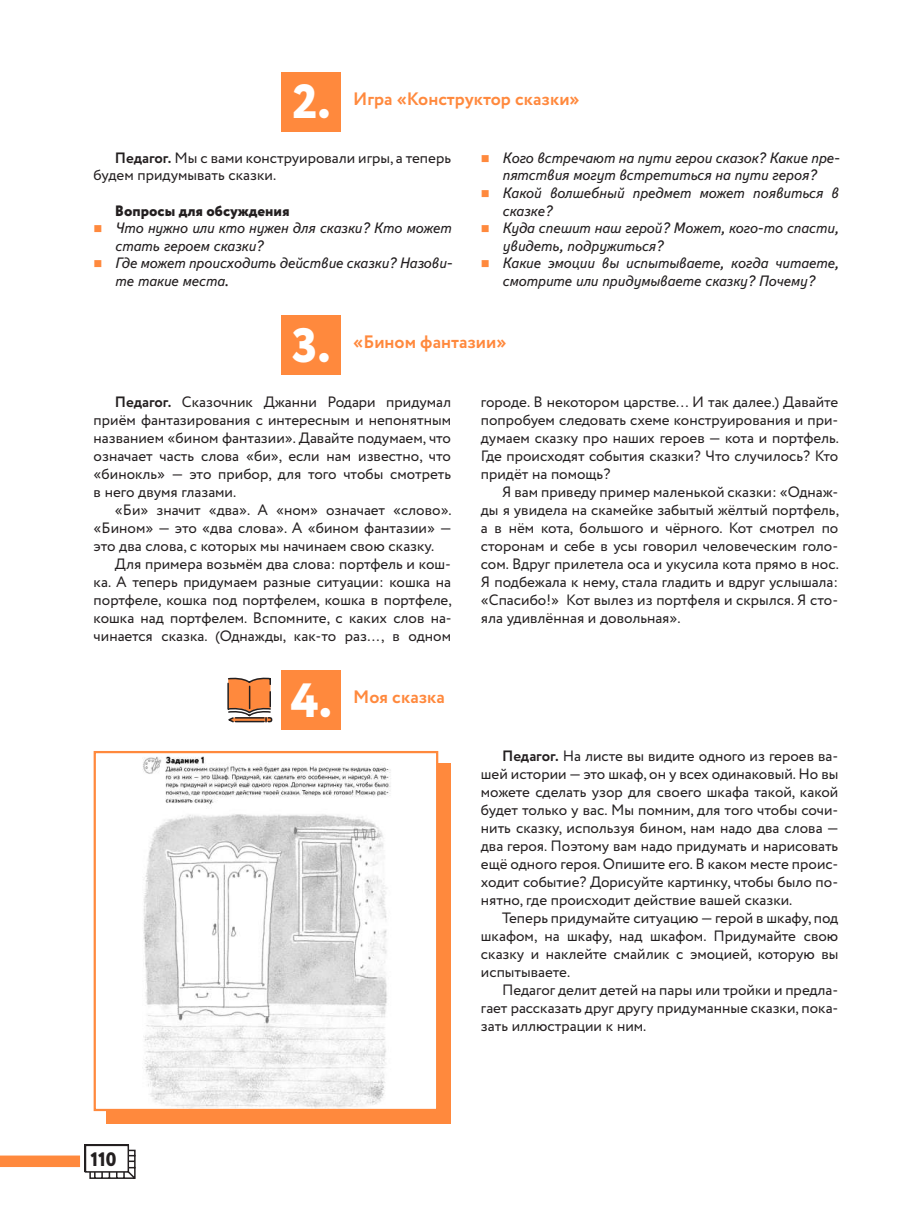
<style>
.page{position:relative;width:915px;height:1212px;background:#fff}
.page>*{position:absolute;margin:0;border:0;box-sizing:border-box;transform-origin:0 0}
.t1{font:800 48px "Circe";color:#fff}
.t2{font:800 19.5px "Circe";color:#231f20}
.t3{font:700 18px "Circe";color:#ff893d}
.t4{font:15px/18px "Circe";color:#231f20;text-align:justify}
.t5{font:italic 15px/17.5px "Textbook New";color:#231f20}
.t6{font:800 15px "Circe";color:#231f20}
.s1{font-weight:700}
</style>
<div class="page">
<svg style="left:0;top:1155px;width:80px;height:12px"></svg>
<svg style="left:89px;top:1149px;width:46px;height:30px"></svg>
<div style="left:85px;top:1145px;width:43px;height:27px;background:#fff"></div>
<div style="left:85px;top:1144px;width:44px;height:28px;border:2px solid #231f20"></div>
<div style="left:281px;top:72px;width:59px;height:60px;background:#ff893d"></div>
<div style="left:281px;top:315px;width:59px;height:60px;background:#ff893d"></div>
<div style="left:281px;top:670px;width:59px;height:60px;background:#ff893d"></div>
<svg style="left:227px;top:678px;width:45px;height:45px;background:#d0885a"></svg>
<div style="left:106px;top:763px;width:345px;height:360px;background:#ff893d"></div>
<img style="left:106px;top:756px;width:329px;height:352px">
<div style="left:94px;top:751px;width:344px;height:360px;border:2px solid #ff893d"></div>
<h1 class="t1" style="left:292px;top:70px;width:40px">2.</h1>
<p class="t3" style="left:353px;top:87px;width:228px">Игра «Конструктор сказки»</p>
<p class="t4" style="left:94px;top:149px;width:359px;line-height:17.5px;text-indent:21px"><span class="s1">Педагог.</span> Мы с вами конструировали игры, а теперь будем придумывать сказки.</p>
<p class="t6" style="left:115px;top:200px;width:176px">Вопросы для обсуждения</p>
<p class="t5" style="left:115px;top:219px;width:338px">Что нужно или кто нужен для сказки? Кто может стать героем сказки?<br>Где может происходить действие сказки? Назови&shy;те такие места.</p>
<p class="t5" style="left:502px;top:149px;width:338px">Кого встречают на пути герои сказок? Какие пре&shy;пятствия могут встретиться на пути героя?<br>Какой волшебный предмет может появиться в сказке?<br>Куда спешит наш герой? Может, кого-то спасти, увидеть, подружиться?<br>Какие эмоции вы испытываете, когда читаете, смотрите или придумываете сказку? Почему?</p>
<h1 class="t1" style="left:292px;top:313px;width:40px">3.</h1>
<p class="t3" style="left:353px;top:330px;width:155px">«Бином фантазии»</p>
<p class="t4" style="left:94px;top:393px;width:359px;text-indent:21px"><span class="s1">Педагог.</span> Сказочник Джанни Родари придумал приём фантазирования с интересным и непонятным названием «бином фантазии». Давайте подумаем, что означает часть слова «би», если нам известно, что «бинокль» — это прибор, для того чтобы смотреть в него двумя глазами.</p>
<p class="t4" style="left:94px;top:501px;width:359px;text-indent:21px">«Би» значит «два». А «ном» означает «слово». «Бином» — это «два слова». А «бином фантазии» — это два слова, с которых мы начинаем свою сказку.</p>
<p class="t4" style="left:94px;top:555px;width:359px;text-indent:21px">Для примера возьмём два слова: портфель и кош&shy;ка. А теперь придумаем разные ситуации: кошка на портфеле, кошка под портфелем, кошка в портфеле, кошка над портфелем. Вспомните, с каких слов на&shy;чинается сказка. (Однажды, как-то раз…, в одном</p>
<p class="t4" style="left:480px;top:393px;width:359px">городе. В некотором царстве... И так далее.) Давайте попробуем следовать схеме конструирования и при&shy;думаем сказку про наших героев — кота и портфель.<br>Где происходят события сказки? Что случилось? Кто придёт на помощь?</p>
<p class="t4" style="left:480px;top:483px;width:359px;text-indent:21px">Я вам приведу пример маленькой сказки: «Однаж&shy;ды я увидела на скамейке забытый жёлтый портфель, а в нём кота, большого и чёрного. Кот смотрел по сторонам и себе в усы говорил человеческим голо&shy;сом. Вдруг прилетела оса и укусила кота прямо в нос.<br>Я подбежала к нему, стала гладить и вдруг услышала: «Спасибо!» Кот вылез из портфеля и скрылся. Я сто&shy;яла удивлённая и довольная».</p>
<h2 class="t2" style="left:90px;top:1146px;width:28px">110</h2>
<h1 class="t1" style="left:291px;top:667px;width:43px">4.</h1>
<p class="t3" style="left:353px;top:685px;width:93px">Моя сказка</p>
<p class="t4" style="left:480px;top:748px;width:359px;text-indent:21px"><span class="s1">Педагог.</span> На листе вы видите одного из героев ва&shy;шей истории — это шкаф, он у всех одинаковый. Но вы можете сделать узор для своего шкафа такой, какой будет только у вас. Мы помним, для того чтобы сочи&shy;нить сказку, используя бином, нам надо два слова — два героя. Поэтому вам надо придумать и нарисовать ещё одного героя. Опишите его. В каком месте проис&shy;ходит событие? Дорисуйте картинку, чтобы было по&shy;нятно, где происходит действие вашей сказки.</p>
<p class="t4" style="left:480px;top:910px;width:359px;text-indent:21px">Теперь придумайте ситуацию — герой в шкафу, под шкафом, на шкафу, над шкафом. Придумайте свою сказку и наклейте смайлик с эмоцией, которую вы испытываете.</p>
<p class="t4" style="left:480px;top:982px;width:359px;text-indent:21px">Педагог делит детей на пары или тройки и предла&shy;гает рассказать друг другу придуманные сказки, пока&shy;зать иллюстрации к ним.</p>
</div>
